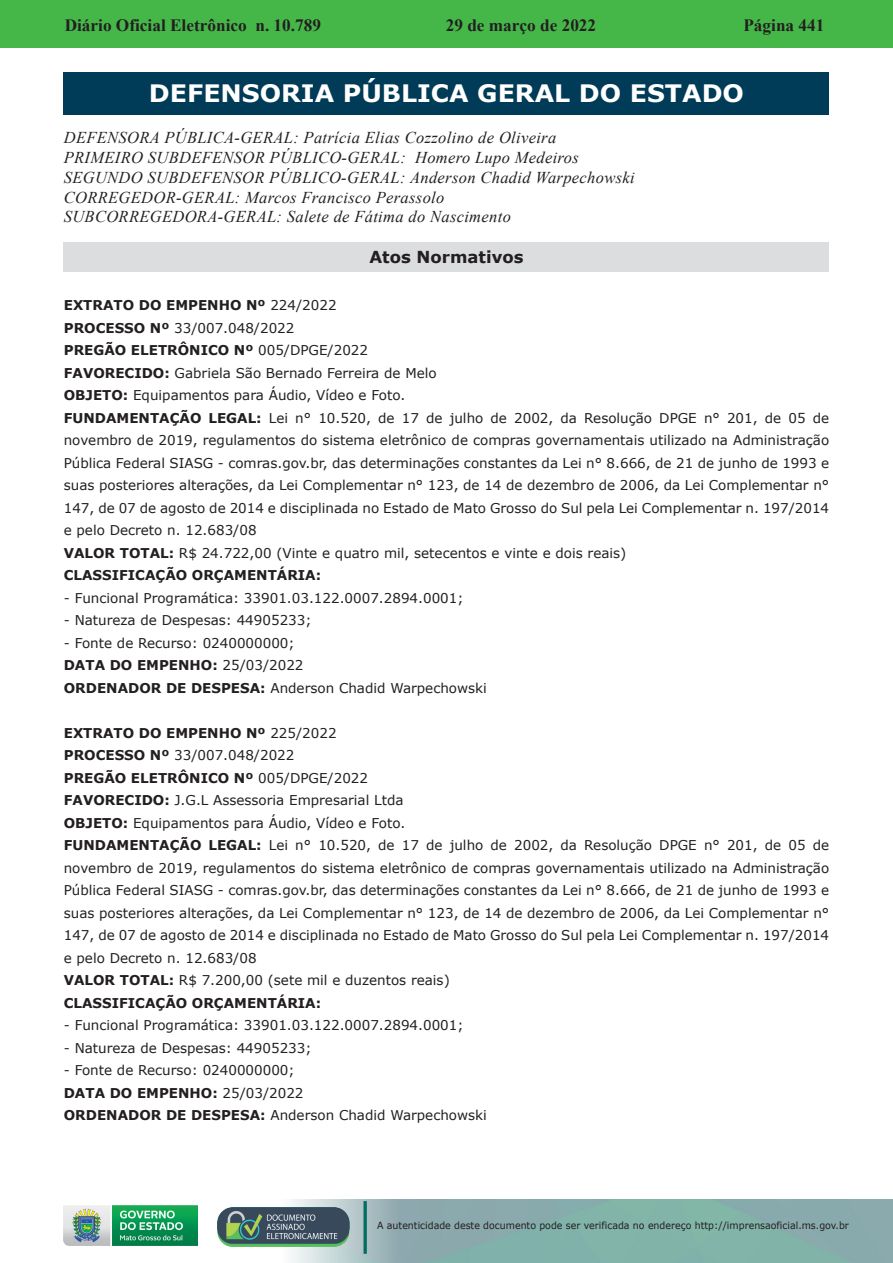
<style>
.page{position:relative;width:893px;height:1263px;background:#fff}
.page>*{position:absolute;margin:0;border:0;box-sizing:border-box;transform-origin:0 0}
.Defensoria_Pública-G{font:700 24px "Verdana";color:#fff;scale:1.05 1}
.t1{font:700 17.25px "Times New Roman";color:#231f20}
.t2{font:italic 16.5px "Times New Roman";letter-spacing:.02em;color:#231f20}
.Defensoria_Sub{font:700 16.5px "Verdana";color:#231f20}
.t3{font:13.5px/22.5px "Verdana";color:#231f20;text-align:justify}
.t4{font:700 13.5px "Verdana";color:#231f20}
.t5{font:9.9px "Verdana";color:#231f20;scale:.95 1}
.s1{font-weight:400}
.s2{font-weight:700}
</style>
<div class="page">
<div style="left:0;top:0;width:893px;height:48px;background:#45b749"></div>
<img style="left:63px;top:1199px;width:830px;height:64px">
<img style="left:364px;top:1202px;width:2px;height:51px">
<img style="left:218px;top:1207px;width:132px;height:39px">
<img style="left:64px;top:1205px;width:134px;height:41px">
<div style="left:64px;top:72px;width:765px;height:42px;background:#003b57"></div>
<div style="left:64px;top:242px;width:765px;height:29px;background:#dcdddf"></div>
<p class="t1" style="left:65px;top:13px;width:258px">Diário Oficial Eletrônico n. 10.789</p>
<p class="t1" style="left:446px;top:13px;width:152px">29 de março de 2022</p>
<p class="t1" style="left:743px;top:13px;width:82px">Página 441</p>
<p class="Defensoria_Pública-G" style="left:149px;top:77px;width:568px">DEFENSORIA PÚBLICA GERAL DO ESTADO</p>
<p class="t2" style="left:64px;top:126px;width:494px">DEFENSORA PÚBLICA-GERAL: Patrícia Elias Cozzolino de Oliveira</p>
<p class="t2" style="left:64px;top:146px;width:516px">PRIMEIRO SUBDEFENSOR PÚBLICO-GERAL: Homero Lupo Medeiros</p>
<p class="t2" style="left:64px;top:166px;width:572px">SEGUNDO SUBDEFENSOR PÚBLICO-GERAL: Anderson Chadid Warpechowski</p>
<p class="t2" style="left:64px;top:186px;width:382px">CORREGEDOR-GERAL: Marcos Francisco Perassolo</p>
<p class="t2" style="left:64px;top:206px;width:449px">SUBCORREGEDORA-GERAL: Salete de Fátima do Nascimento</p>
<p class="Defensoria_Sub" style="left:369px;top:245px;width:156px">Atos Normativos</p>
<p class="t4" style="left:64px;top:296px;width:274px">EXTRATO DO EMPENHO Nº <span class="s1">224/2022</span></p>
<p class="t3" style="left:64px;top:316px;width:232px"><span class="s2">PROCESSO Nº</span> 33/007.048/2022</p>
<p class="t4" style="left:64px;top:341px;width:306px">PREGÃO ELETRÔNICO Nº <span class="s1">005/DPGE/2022</span></p>
<p class="t3" style="left:64px;top:361px;width:374px"><span class="s2">FAVORECIDO:</span> Gabriela São Bernado Ferreira de Melo</p>
<p class="t3" style="left:64px;top:384px;width:343px"><span class="s2">OBJETO:</span> Equipamentos para Áudio, Vídeo e Foto.</p>
<p class="t3" style="left:64px;top:406px;width:767px"><span class="s2">FUNDAMENTAÇÃO LEGAL:</span> Lei n° 10.520, de 17 de julho de 2002, da Resolução DPGE n° 201, de 05 de novembro de 2019, regulamentos do sistema eletrônico de compras governamentais utilizado na Administração Pública Federal SIASG - comras.gov.br, das determinações constantes da Lei n° 8.666, de 21 de junho de 1993 e suas posteriores alterações, da Lei Complementar n° 123, de 14 de dezembro de 2006, da Lei Complementar n° 147, de 07 de agosto de 2014 e disciplinada no Estado de Mato Grosso do Sul pela Lei Complementar n. 197/2014 e pelo Decreto n. 12.683/08</p>
<p class="t3" style="left:64px;top:541px;width:564px"><span class="s2">VALOR TOTAL:</span> R$ 24.722,00 (Vinte e quatro mil, setecentos e vinte e dois reais)</p>
<p class="t4" style="left:64px;top:566px;width:259px">CLASSIFICAÇÃO ORÇAMENTÁRIA:</p>
<p class="t3" style="left:64px;top:586px;width:401px">- Funcional Programática: 33901.03.122.0007.2894.0001;</p>
<p class="t3" style="left:64px;top:609px;width:249px">- Natureza de Despesas: 44905233;</p>
<p class="t3" style="left:64px;top:631px;width:232px">- Fonte de Recurso: 0240000000;</p>
<p class="t4" style="left:64px;top:656px;width:241px">DATA DO EMPENHO: <span class="s1">25/03/2022</span></p>
<p class="t3" style="left:64px;top:676px;width:425px"><span class="s2">ORDENADOR DE DESPESA:</span> Anderson Chadid Warpechowski</p>
<p class="t4" style="left:64px;top:723px;width:274px">EXTRATO DO EMPENHO Nº <span class="s1">225/2022</span></p>
<p class="t3" style="left:64px;top:744px;width:232px"><span class="s2">PROCESSO Nº</span> 33/007.048/2022</p>
<p class="t4" style="left:64px;top:768px;width:306px">PREGÃO ELETRÔNICO Nº <span class="s1">005/DPGE/2022</span></p>
<p class="t3" style="left:64px;top:789px;width:341px"><span class="s2">FAVORECIDO:</span> J.G.L Assessoria Empresarial Ltda</p>
<p class="t3" style="left:64px;top:811px;width:343px"><span class="s2">OBJETO:</span> Equipamentos para Áudio, Vídeo e Foto.</p>
<p class="t3" style="left:64px;top:834px;width:767px"><span class="s2">FUNDAMENTAÇÃO LEGAL:</span> Lei n° 10.520, de 17 de julho de 2002, da Resolução DPGE n° 201, de 05 de novembro de 2019, regulamentos do sistema eletrônico de compras governamentais utilizado na Administração Pública Federal SIASG - comras.gov.br, das determinações constantes da Lei n° 8.666, de 21 de junho de 1993 e suas posteriores alterações, da Lei Complementar n° 123, de 14 de dezembro de 2006, da Lei Complementar n° 147, de 07 de agosto de 2014 e disciplinada no Estado de Mato Grosso do Sul pela Lei Complementar n. 197/2014 e pelo Decreto n. 12.683/08</p>
<p class="t3" style="left:64px;top:969px;width:387px"><span class="s2">VALOR TOTAL:</span> R$ 7.200,00 (sete mil e duzentos reais)</p>
<p class="t4" style="left:64px;top:993px;width:259px">CLASSIFICAÇÃO ORÇAMENTÁRIA:</p>
<p class="t3" style="left:64px;top:1014px;width:401px">- Funcional Programática: 33901.03.122.0007.2894.0001;</p>
<p class="t3" style="left:64px;top:1036px;width:249px">- Natureza de Despesas: 44905233;</p>
<p class="t3" style="left:64px;top:1059px;width:232px">- Fonte de Recurso: 0240000000;</p>
<p class="t4" style="left:64px;top:1083px;width:241px">DATA DO EMPENHO: <span class="s1">25/03/2022</span></p>
<p class="t3" style="left:64px;top:1104px;width:425px"><span class="s2">ORDENADOR DE DESPESA:</span> Anderson Chadid Warpechowski</p>
<p class="t5" style="left:377px;top:1219px;width:498px">A autenticidade deste documento pode ser verificada no endereço http://imprensaoficial.ms.gov.br</p>
</div>
